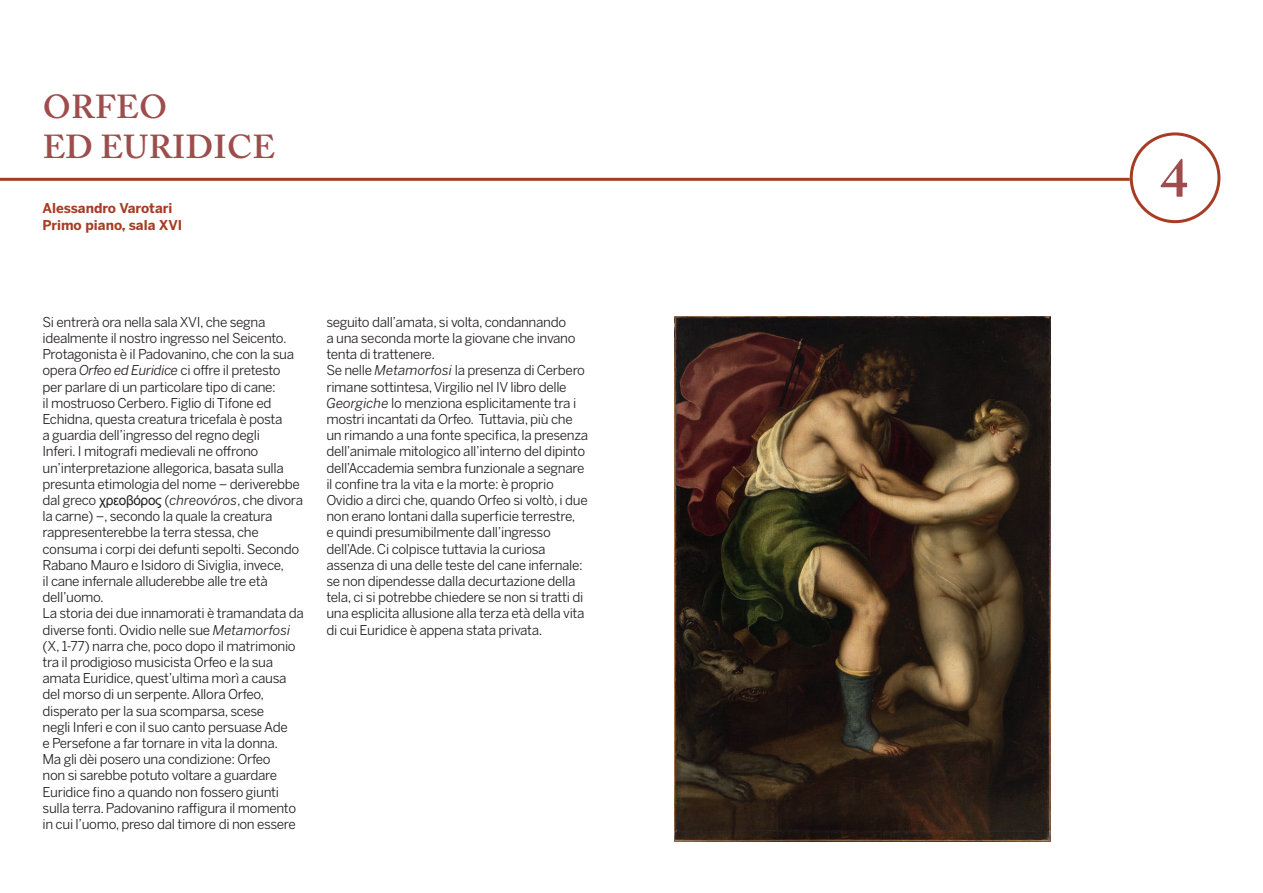
<style>
.page{position:relative;width:1263px;height:893px;background:#fff}
.page>*{position:absolute;margin:0;border:0;box-sizing:border-box;transform-origin:0 0}
.t1{font:600 55.5px "Adobe Caslon Pro";color:#9c4d4c}
.t2{font:600 33px/39.6px "Adobe Caslon Pro";letter-spacing:.015em;color:#9c4d4c}
.t3{font:13.5px/16.2px "Benton Sans";letter-spacing:-.025em;color:#231f20}
.t4{font:700 13.5px/16.2px "Benton Sans";color:#a63c23}
.s1{font-style:italic}
.s2{font-family:"Arial"}
</style>
<div class="page">
<div style="left:1130px;top:132px;width:90px;height:91px;border:3px solid #a63c23;border-radius:50%"></div>
<hr style="left:0;top:178px;width:1130px;height:3px;background:#a63c23">
<img style="left:674px;top:316px;width:376px;height:526px">
<h2 class="t2" style="left:43px;top:87px;width:234px">ORFEO<br>ED EURIDICE</h2>
<p class="t4" style="left:43px;top:200px;width:141px">Alessandro Varotari<br>Primo piano, sala XVI</p>
<p class="t3" style="left:43px;top:314px;width:263px">Si entrerà ora nella sala XVI, che segna idealmente il nostro ingresso nel Seicento.<br>Protagonista è il Padovanino, che con la sua opera <span class="s1">Orfeo ed Euridice</span> ci offre il pretesto per parlare di un particolare tipo di cane:<br>il mostruoso Cerbero. Figlio di Tifone ed Echidna, questa creatura tricefala è posta<br>a guardia dell’ingresso del regno degli<br>Inferi. I mitografi medievali ne offrono un’interpretazione allegorica, basata sulla presunta etimologia del nome – deriverebbe dal greco <span class="s2">χρεοβόρος</span> (<span class="s1">chreovóros</span>, che divora la carne) –, secondo la quale la creatura rappresenterebbe la terra stessa, che consuma i corpi dei defunti sepolti. Secondo Rabano Mauro e Isidoro di Siviglia, invece,<br>il cane infernale alluderebbe alle tre età dell’uomo.<br>La storia dei due innamorati è tramandata da diverse fonti. Ovidio nelle sue <span class="s1">Metamorfosi </span>(X, 1-77) narra che, poco dopo il matrimonio tra il prodigioso musicista Orfeo e la sua amata Euridice, quest’ultima morì a causa del morso di un serpente. Allora Orfeo, disperato per la sua scomparsa, scese<br>negli Inferi e con il suo canto persuase Ade<br>e Persefone a far tornare in vita la donna.<br>Ma gli dèi posero una condizione: Orfeo<br>non si sarebbe potuto voltare a guardare Euridice fino a quando non fossero giunti sulla terra. Padovanino raffigura il momento in cui l’uomo, preso dal timore di non essere</p>
<p class="t3" style="left:326px;top:314px;width:263px">seguito dall’amata, si volta, condannando<br>a una seconda morte la giovane che invano tenta di trattenere.<br>Se nelle <span class="s1">Metamorfosi</span> la presenza di Cerbero rimane sottintesa, Virgilio nel IV libro delle <span class="s1">Georgiche</span> lo menziona esplicitamente tra i mostri incantati da Orfeo. Tuttavia, più che un rimando a una fonte specifica, la presenza dell’animale mitologico all’interno del dipinto dell’Accademia sembra funzionale a segnare il confine tra la vita e la morte: è proprio Ovidio a dirci che, quando Orfeo si voltò, i due non erano lontani dalla superficie terrestre,<br>e quindi presumibilmente dall’ingresso dell’Ade. Ci colpisce tuttavia la curiosa assenza di una delle teste del cane infernale: se non dipendesse dalla decurtazione della tela, ci si potrebbe chiedere se non si tratti di una esplicita allusione alla terza età della vita di cui Euridice è appena stata privata.</p>
<h1 class="t1" style="left:1160px;top:145px;width:29px">4</h1>
</div>
